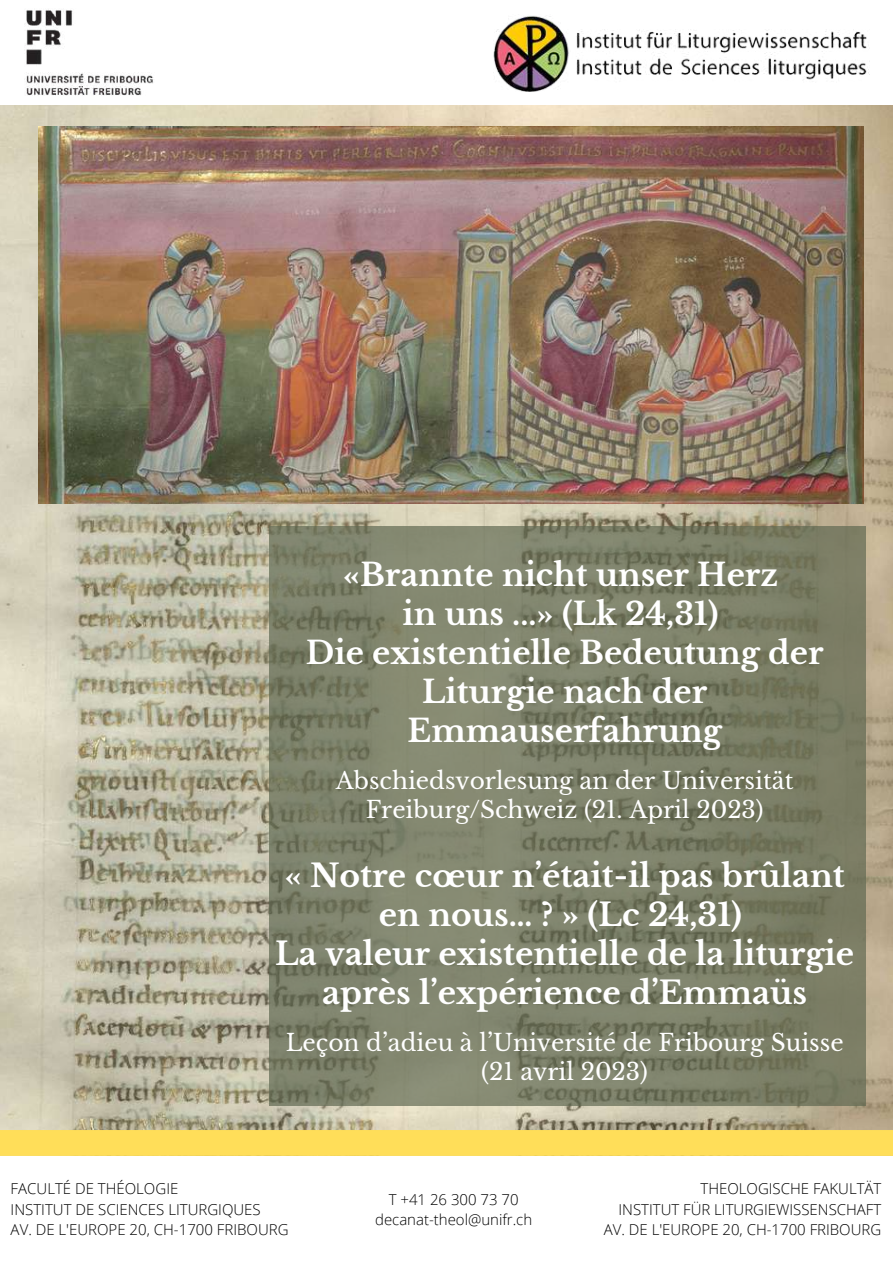
<style>
.page{position:relative;width:893px;height:1264px;background:#fff}
.page>*{position:absolute;margin:0;border:0;box-sizing:border-box;transform-origin:0 0}
.t1{font:700 31.35px/39px "Libre Baskerville";color:#fff;text-align:center}
.t2{font:700 31.2px/39px "Libre Baskerville";color:#fff;text-align:center}
.t3{font:23.25px/29px "Libre Baskerville";color:#fff;text-align:center}
.t4{font:300 15px/20.2px "Open Sans";color:#000}
</style>
<div class="page">
<img style="left:0;top:105px;width:892px;height:1024px">
<img style="left:493px;top:16px;width:376px;height:76px">
<img style="left:25px;top:9px;width:128px;height:87px">
<div style="left:0;top:1129px;width:892px;height:26px;background:#ffde59"></div>
<svg style="left:269px;top:526px;width:596px;height:579px;background:#7b7f68"></svg>
<img style="left:39px;top:127px;width:824px;height:376px">
<h2 class="t2" style="left:306px;top:556px;width:519px">«Brannte nicht unser Herz<br>in uns ...» (Lk 24,31)<br>Die existentielle Bedeutung der<br>Liturgie nach der<br>Emmauserfahrung</h2>
<h3 class="t3" style="left:336px;top:766px;width:459px">Abschiedsvorlesung an der Universität<br>Freiburg/Schweiz (21. April 2023)</h3>
<h1 class="t1" style="left:275px;top:856px;width:580px">« Notre cœur n’était-il pas brûlant en nous… ? » (Lc 24,31)<br>La valeur existentielle de la liturgie après l’expérience d’Emmaüs</h1>
<h3 class="t3" style="left:286px;top:1028px;width:559px">Leçon d’adieu à l’Université de Fribourg Suisse (21 avril 2023)</h3>
<p class="t4" style="left:11px;top:1178px;width:279px">FACULTÉ DE THÉOLOGIE<br>INSTITUT DE SCIENCES LITURGIQUES<br>AV. DE L'EUROPE 20, CH-1700 FRIBOURG</p>
<p class="t4" style="left:603px;top:1178px;width:279px;text-align:right">THEOLOGISCHE FAKULTÄT<br>INSTITUT FÜR LITURGIEWISSENSCHAFT<br>AV. DE L'EUROPE 20, CH-1700 FRIBOURG</p>
<p class="t4" style="left:375px;top:1188px;width:159px;text-align:center">T +41 26 300 73 70 decanat-theol@unifr.ch</p>
</div>
